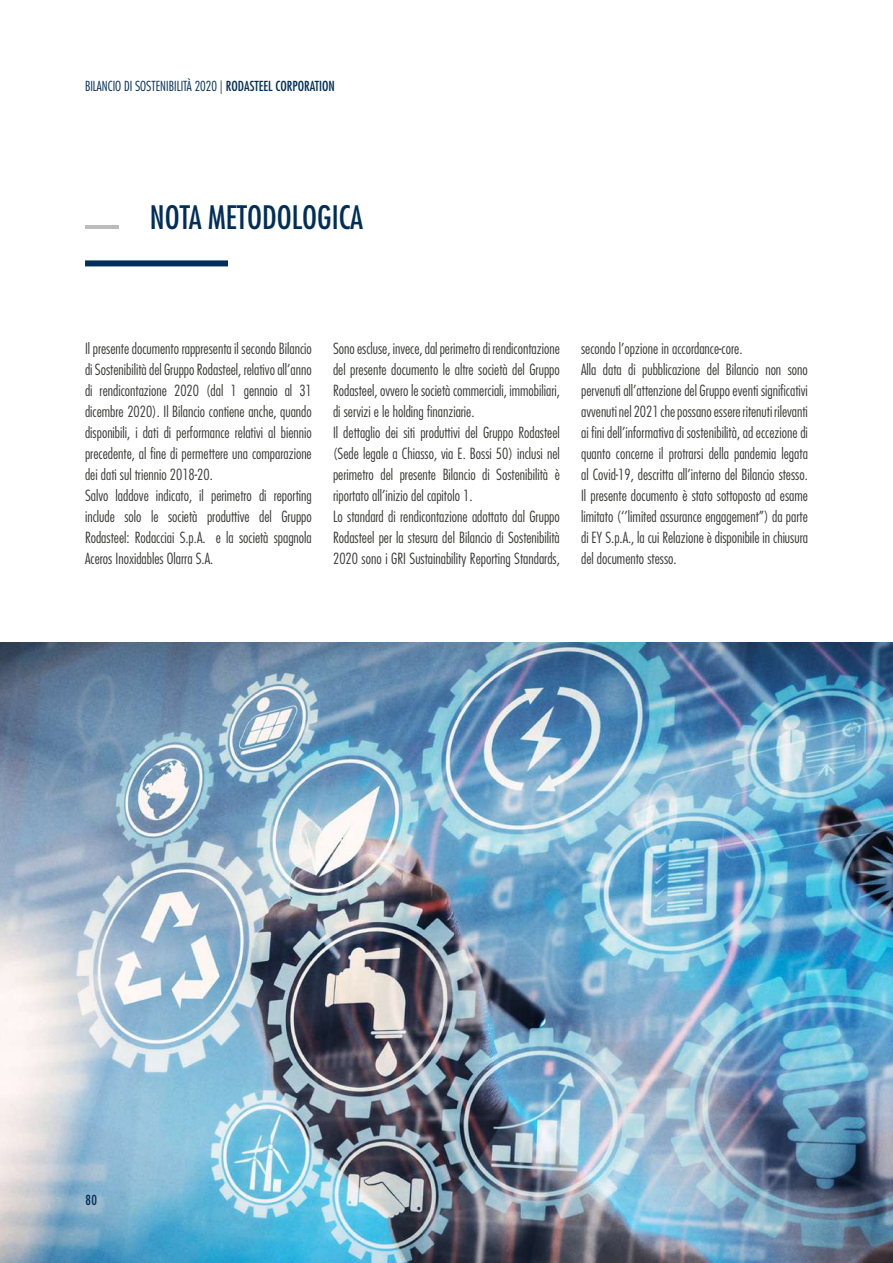
<style>
.page{position:relative;width:893px;height:1263px;background:#fff}
.page>*{position:absolute;margin:0;border:0;box-sizing:border-box;transform-origin:0 0}
.t1{font:condensed 31.5px "Futura Std";color:#002e5a}
.t2{font:300 condensed 15px/21px "Futura Std";color:#3c3c3b}
.t3{font:300 condensed 13.5px "Futura Std";color:#002e59}
.t4{font:condensed 13.5px "Futura Std";color:#002e5a}
.s1{font-weight:400}
</style>
<div class="page">
<img style="left:0;top:642px;width:893px;height:621px">
<div style="left:85px;top:260px;width:143px;height:6px;background:#002e5a"></div>
<p class="t3" style="left:85px;top:78px;width:251px">BILANCIO DI SOSTENIBILITÀ 2020 | <span class="s1">RODASTEEL CORPORATION</span></p>
<h1 class="t1" style="left:85px;top:198px;width:280px"><sup>_</sup> NOTA METODOLOGICA</h1>
<p class="t2" style="left:85px;top:338px;width:228px">Il presente documento rappresenta il secondo Bilancio di Sostenibilità del Gruppo Rodasteel, relativo all’anno di rendicontazione 2020 (dal 1 gennaio al 31 dicembre 2020). Il Bilancio contiene anche, quando disponibili, i dati di performance relativi al biennio precedente, al fine di permettere una comparazione dei dati sul triennio 2018-20.<br>Salvo laddove indicato, il perimetro di reporting include solo le società produttive del Gruppo Rodasteel: Rodacciai S.p.A. e la società spagnola Aceros Inoxidables Olarra S.A.</p>
<p class="t2" style="left:333px;top:338px;width:228px">Sono escluse, invece, dal perimetro di rendicontazione del presente documento le altre società del Gruppo Rodasteel, ovvero le società commerciali, immobiliari, di servizi e le holding finanziarie.<br>Il dettaglio dei siti produttivi del Gruppo Rodasteel (Sede legale a Chiasso, via E. Bossi 50) inclusi nel perimetro del presente Bilancio di Sostenibilità è riportato all’inizio del capitolo 1.<br>Lo standard di rendicontazione adottato dal Gruppo Rodasteel per la stesura del Bilancio di Sostenibilità 2020 sono i GRI Sustainability Reporting Standards,</p>
<p class="t2" style="left:581px;top:338px;width:228px">secondo l’opzione in accordance-core.<br>Alla data di pubblicazione del Bilancio non sono pervenuti all’attenzione del Gruppo eventi significativi avvenuti nel 2021 che possano essere ritenuti rilevanti ai fini dell’informativa di sostenibilità, ad eccezione di quanto concerne il protrarsi della pandemia legata al Covid-19, descritta all’interno del Bilancio stesso.<br>Il presente documento è stato sottoposto ad esame limitato (‘’limited assurance engagement’’) da parte di EY S.p.A., la cui Relazione è disponibile in chiusura del documento stesso.</p>
<p class="t4" style="left:86px;top:1192px;width:13px">80</p>
</div>
